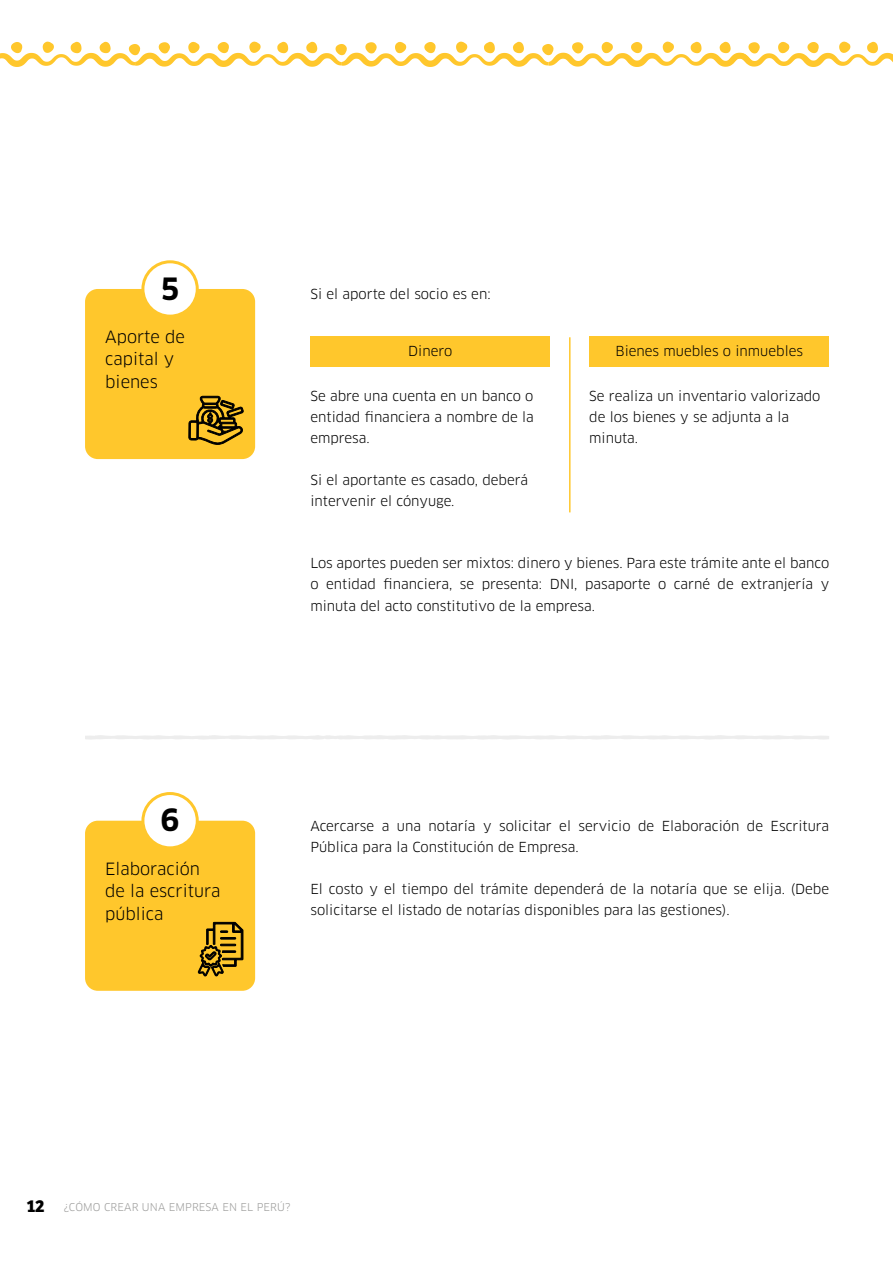
<style>
.page{position:relative;width:893px;height:1263px;background:#fff}
.page>*{position:absolute;margin:0;border:0;box-sizing:border-box;transform-origin:0 0}
.t1{font:700 30px "Clan OT";color:#000}
.t2{font:16.5px/22.5px "Clan OT";color:#000}
.t3{font:13.5px/21px "Clan OT";color:#000}
.t4{font:10.5px "Clan OT";letter-spacing:.01em;color:#9d9d9c}
.s1{font-family:"Bree Peru";font-weight:700;font-size:18px;color:#000}
</style>
<div class="page">
<svg style="left:0;top:41px;width:893px;height:26px"></svg>
<svg style="left:85px;top:735px;width:744px;height:5px"></svg>
<div style="left:310px;top:336px;width:240px;height:30px;background:#ffc72c"></div>
<div style="left:589px;top:336px;width:240px;height:30px;background:#ffc72c"></div>
<hr style="left:569px;top:337px;width:2px;height:175px;background:#ffc72c">
<div style="left:85px;top:289px;width:170px;height:170px;background:#ffc72c;border-radius:13px"></div>
<div style="left:143px;top:262px;width:54px;height:54px;background:#fff;border-radius:50%"></div>
<div style="left:141px;top:260px;width:58px;height:58px;border:3px solid #ffc72c;border-radius:50%"></div>
<svg style="left:188px;top:395px;width:56px;height:65px"></svg>
<div style="left:85px;top:821px;width:170px;height:170px;background:#ffc72c;border-radius:13px"></div>
<div style="left:143px;top:793px;width:54px;height:55px;background:#fff;border-radius:50%"></div>
<div style="left:141px;top:792px;width:58px;height:57px;border:3px solid #ffc72c;border-radius:50%"></div>
<svg style="left:198px;top:922px;width:45px;height:54px"></svg>
<h1 class="t1" style="left:160px;top:271px;width:21px">5</h1>
<p class="t2" style="left:105px;top:326px;width:81px">Aporte de capital y bienes</p>
<h1 class="t1" style="left:160px;top:803px;width:21px">6</h1>
<p class="t2" style="left:105px;top:857px;width:117px">Elaboración de la escritura pública</p>
<p class="t3" style="left:310px;top:284px;width:182px">Si el aporte del socio es en:</p>
<p class="t3" style="left:408px;top:341px;width:46px">Dinero</p>
<p class="t3" style="left:615px;top:341px;width:189px">Bienes muebles o inmuebles</p>
<p class="t3" style="left:310px;top:386px;width:225px;text-align:justify">Se abre una cuenta en un banco o entidad financiera a nombre de la empresa.</p>
<p class="t3" style="left:310px;top:470px;width:219px">Si el aportante es casado, deberá intervenir el cónyuge.</p>
<p class="t3" style="left:589px;top:386px;width:233px">Se realiza un inventario valorizado de los bienes y se adjunta a la minuta.</p>
<p class="t3" style="left:310px;top:553px;width:520px;text-align:justify">Los aportes pueden ser mixtos: dinero y bienes. Para este trámite ante el banco o entidad financiera, se presenta: DNI, pasaporte o carné de extranjería y minuta del acto constitutivo de la empresa.</p>
<p class="t3" style="left:310px;top:815px;width:520px">Acercarse a una notaría y solicitar el servicio de Elaboración de Escritura<br>Pública para la Constitución de Empresa.</p>
<p class="t3" style="left:310px;top:878px;width:520px">El costo y el tiempo del trámite dependerá de la notaría que se elija. (Debe solicitarse el listado de notarías disponibles para las gestiones).</p>
<p class="t4" style="left:26px;top:1200px;width:265px"><span class="s1">12</span> ¿CÓMO CREAR UNA EMPRESA EN EL PERÚ?</p>
</div>
